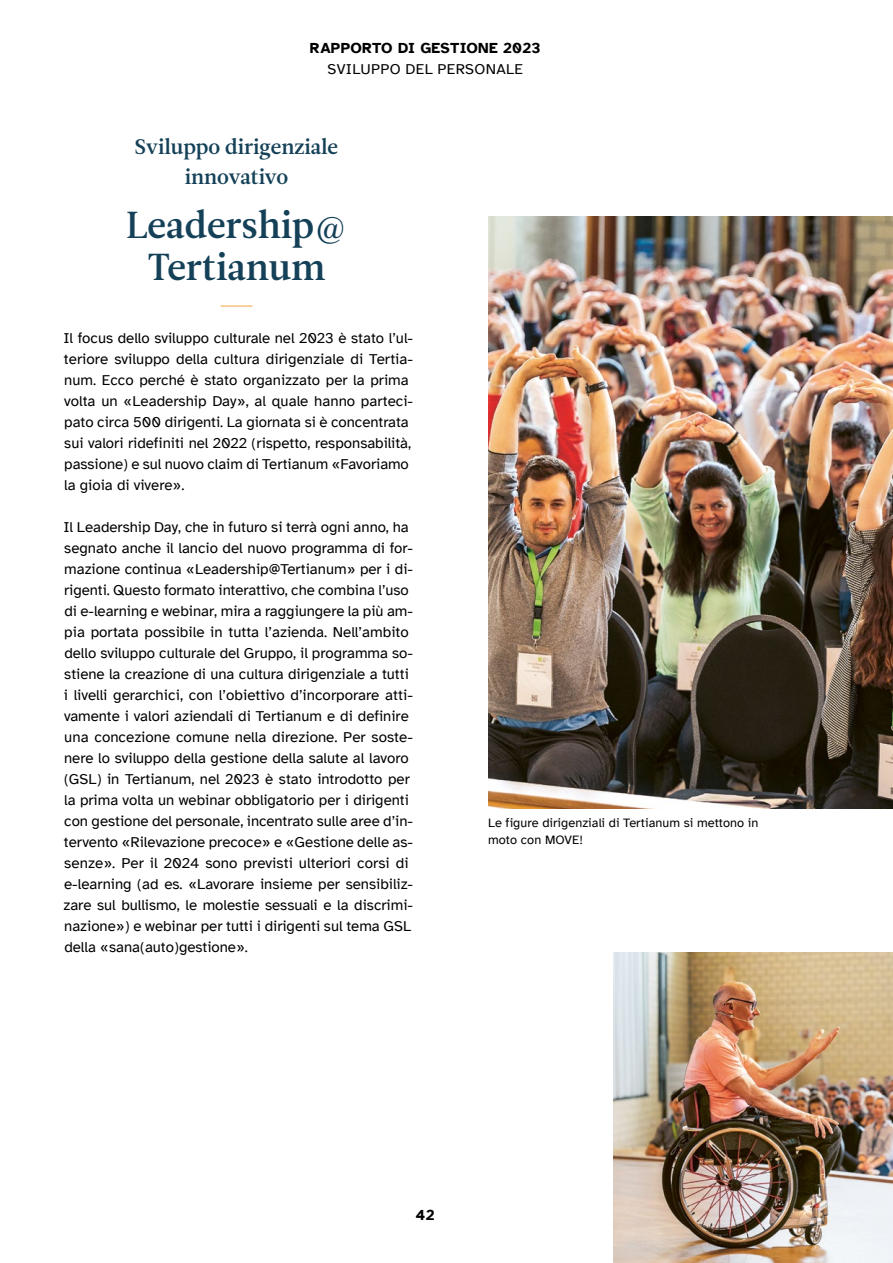
<style>
.page{position:relative;width:893px;height:1263px;background:#fff}
.page>*{position:absolute;margin:0;border:0;box-sizing:border-box;transform-origin:0 0}
.H1_Titel_25Pt{font:37.5px/42px "Leitura News Roman 3";color:#144158;text-align:center}
.t1{font:21px/30px "Leitura News Roman 3";color:#144158;text-align:center}
.Paragraph{font:15px/21px "Atkinson Hyperlegible";color:#000}
.t2{font:700 15px "Atkinson Hyperlegible";letter-spacing:.02em;color:#000}
.Paragraph-2{font:15px "Atkinson Hyperlegible";letter-spacing:.02em;color:#000}
.Bildbeschrieb{font:12.75px/17.2px "Atkinson Hyperlegible";letter-spacing:.005em;color:#000}
</style>
<div class="page">
<img style="left:488px;top:217px;width:405px;height:591px">
<img style="left:614px;top:952px;width:279px;height:311px">
<hr style="left:221px;top:306px;width:31px;height:1px;background:#f6a03f">
<p class="t2" style="left:310px;top:39px;width:232px">RAPPORTO DI GESTIONE 2023</p>
<p class="Paragraph" style="left:328px;top:58px;width:44px">Svilupp</p>
<p class="Paragraph-2" style="left:390px;top:60px;width:135px">o del personale</p>
<p class="t1" style="left:135px;top:132px;width:205px">Sviluppo dirigenziale innovativo</p>
<p class="H1_Titel_25Pt" style="left:126px;top:204px;width:222px">Leadership@<br>Tertianum</p>
<p class="Paragraph" style="left:63px;top:327px;width:351px">Il focus dello sviluppo culturale nel 2023 è stato l’ul&shy;teriore sviluppo della cultura dirigenziale di Tertia&shy;num. Ecco perché è stato organizzato per la prima volta un «Leadership Day», al quale hanno parteci&shy;pato circa 500 dirigenti. La giornata si è concentrata sui valori ridefiniti nel 2022 (rispetto, responsabilità, passione) e sul nuovo claim di Tertianum «Favoriamo la gioia di vivere».</p>
<p class="Paragraph" style="left:63px;top:516px;width:351px">Il Leadership Day, che in futuro si terrà ogni anno, ha segnato anche il lancio del nuovo programma di for&shy;mazione continua «Leadership@Tertianum» per i di&shy;rigenti. Questo formato interattivo, che combina l’uso di e-learning e webinar, mira a raggiungere la più am&shy;pia portata possibile in tutta l’azienda. Nell’ambito dello sviluppo culturale del Gruppo, il programma so&shy;stiene la creazione di una cultura dirigenziale a tutti i livelli gerarchici, con l’obiettivo d’incorporare atti&shy;vamente i valori aziendali di Tertianum e di definire una concezione comune nella direzione. Per soste&shy;nere lo sviluppo della gestione della salute al lavoro (GSL) in Tertianum, nel 2023 è stato introdotto per la prima volta un webinar obbligatorio per i dirigenti con gestione del personale, incentrato sulle aree d’in&shy;tervento «Rilevazione precoce» e «Gestione delle as&shy;senze». Per il 2024 sono previsti ulteriori corsi di e-learning (ad es. «Lavorare insieme per sensibiliz&shy;zare sul bullismo, le molestie sessuali e la discrimi&shy;nazione») e webinar per tutti i dirigenti sul tema GSL della «sana(auto)gestione».</p>
<p class="Bildbeschrieb" style="left:488px;top:814px;width:272px">Le figure dirigenziali di Tertianum si mettono in moto con MOVE</p>
<p class="Bildbeschrieb" style="left:579px;top:832px;width:5px">!</p>
<p class="t2" style="left:416px;top:1206px;width:20px">42</p>
</div>
